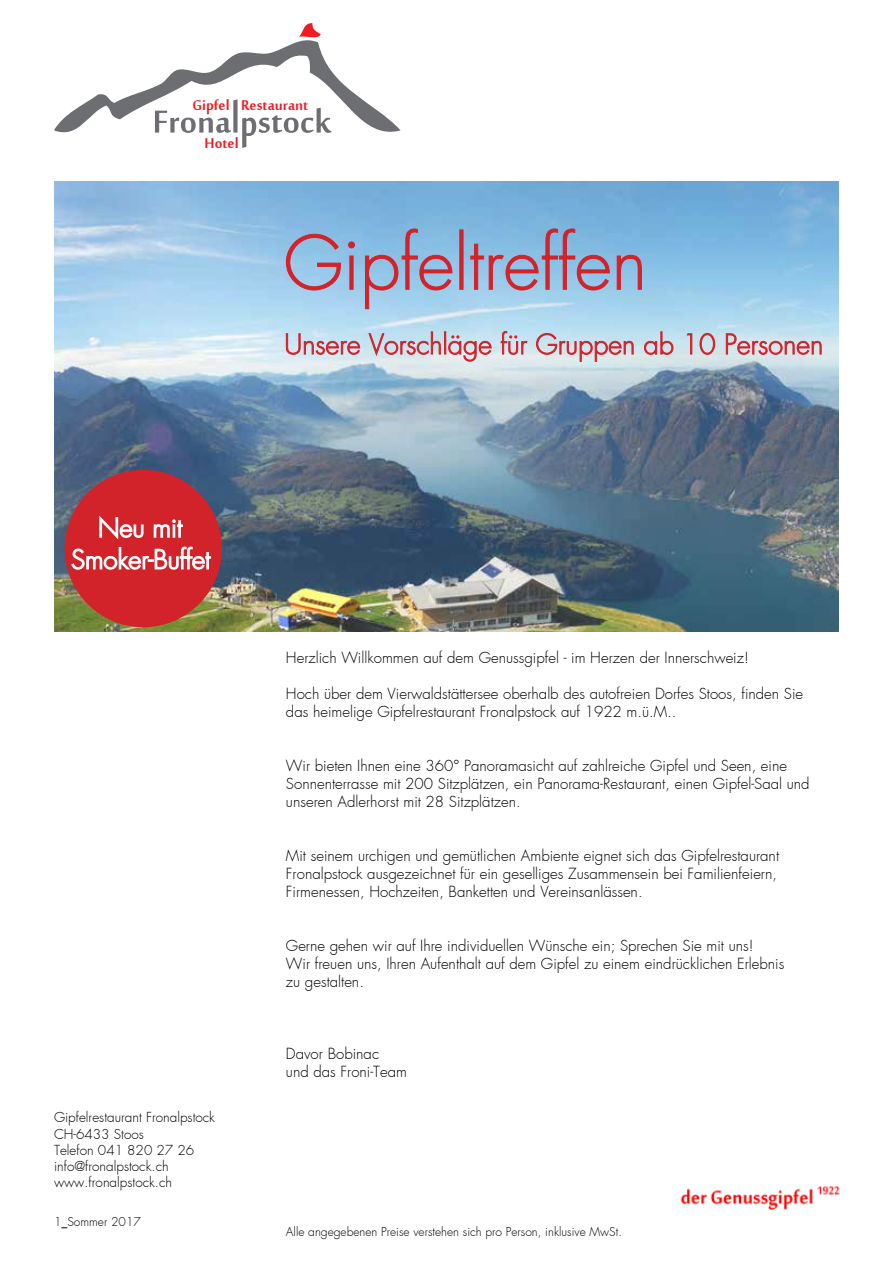
<style>
.page{position:relative;width:893px;height:1263px;background:#fff}
.page>*{position:absolute;margin:0;border:0;box-sizing:border-box;transform-origin:0 0}
.t1{font:21.6px/37.8px "Mool Boran";color:#ed1d24}
.t2{font:300 15px/18px "Futura";color:#000}
.t3{font:300 13.5px/16.2px "Futura";color:#000}
.t4{font:300 12px "Futura";color:#000}
</style>
<div class="page">
<svg style="left:54px;top:23px;width:347px;height:125px"></svg>
<img style="left:680px;top:1186px;width:160px;height:24px">
<img style="left:54px;top:182px;width:785px;height:449px">
<svg style="left:286px;top:228px;width:356px;height:81px;background:#9daac7"></svg>
<svg style="left:286px;top:331px;width:536px;height:31px;background:#cec2cb"></svg>
<div style="left:65px;top:470px;width:157px;height:157px;background:#d2232a;border-radius:50%"></div>
<svg style="left:70px;top:514px;width:141px;height:56px"></svg>
<h1 class="t1" style="left:205px;top:84px;width:105px;text-indent:-12px">Gipfel Restaurant<br>Hotel</h1>
<p class="t2" style="left:286px;top:649px;width:464px">Herzlich Willkommen auf dem Genussgipfel - im Herzen der Innerschweiz!</p>
<p class="t2" style="left:286px;top:685px;width:519px">Hoch über dem Vierwaldstättersee oberhalb des autofreien Dorfes Stoos, finden Sie das heimelige Gipfelrestaurant Fronalpstock auf 1922 m.ü.M..</p>
<p class="t2" style="left:286px;top:757px;width:525px">Wir bieten Ihnen eine 360° Panoramasicht auf zahlreiche Gipfel und Seen, eine<br>Sonnenterrasse mit 200 Sitzplätzen, ein Panorama-Restaurant, einen Gipfel-Saal und unseren Adlerhorst mit 28 Sitzplätzen.</p>
<p class="t2" style="left:286px;top:847px;width:495px">Mit seinem urchigen und gemütlichen Ambiente eignet sich das Gipfelrestaurant<br>Fronalpstock ausgezeichnet für ein geselliges Zusammensein bei Familienfeiern,<br>Firmenessen, Hochzeiten, Banketten und Vereinsanlässen.</p>
<p class="t2" style="left:286px;top:937px;width:500px">Gerne gehen wir auf Ihre individuellen Wünsche ein; Sprechen Sie mit uns!<br>Wir freuen uns, Ihren Aufenthalt auf dem Gipfel zu einem eindrücklichen Erlebnis zu gestalten.</p>
<p class="t3" style="left:54px;top:1109px;width:163px">Gipfelrestaurant Fronalpstock<br>CH-6433 Stoos<br>Telefon 041 820 27 26 info@fronalpstock.ch www.fronalpstock.ch</p>
<p class="t4" style="left:54px;top:1214px;width:88px">1_Sommer 2017</p>
<p class="t2" style="left:286px;top:1045px;width:122px">Davor Bobinac<br>und das Froni-Team</p>
<p class="t4" style="left:286px;top:1223px;width:338px">Alle angegebenen Preise verstehen sich pro Person, inklusive MwSt.</p>
</div>
